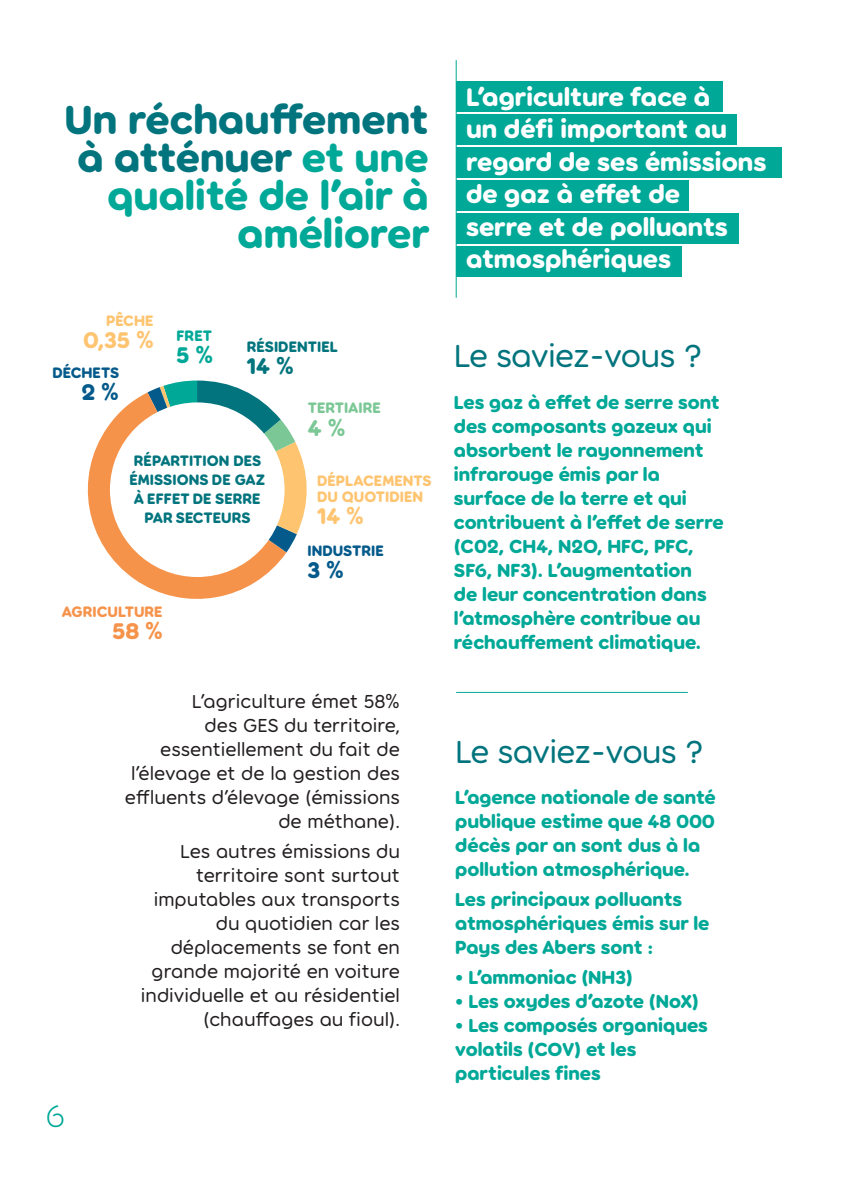
<style>
.page{position:relative;width:851px;height:1191px;background:#fff}
.page>*{position:absolute;margin:0;border:0;box-sizing:border-box;transform-origin:0 0}
.t1{font:700 43px/38px "Torus";color:#00a897;text-align:right}
.t2{font:34px "Torus";letter-spacing:-.025em;color:#01747d}
.t3{font:300 33px "Torus";color:#00a897}
.t4{font:700 27px/32.4px "Torus";color:#fff}
.t5{font:700 24px "Torus";color:#fec470}
.t6{font:700 24px "Torus";color:#045a8b}
.t7{font:700 24px "Torus";color:#01747d}
.t8{font:700 24px "Torus";color:#f6934b}
.t9{font:700 24px "Torus";color:#7bc795}
.t10{font:700 24px "Torus";color:#00a897}
.t11{font:700 20px/24px "Torus";color:#00a897}
.t12{font:20px/24px "Torus";color:#231f20;text-align:right}
.t13{font:700 16px/19.2px "Torus";color:#01747d;text-align:center}
.t14{font:700 16px/16px "Torus";color:#fec470}
.t15{font:700 16px "Torus";color:#045a8b}
.t16{font:700 16px "Torus";color:#f6934b}
.t17{font:700 16px "Torus";color:#7bc795}
.t18{font:700 16px "Torus";color:#00a897}
.s1{color:#01747d}
</style>
<div class="page">
<div style="left:456px;top:180px;width:232px;height:31px;background:#00a897"></div>
<div style="left:456px;top:147px;width:325px;height:31px;background:#00a897"></div>
<div style="left:456px;top:114px;width:280px;height:31px;background:#00a897"></div>
<div style="left:456px;top:81px;width:266px;height:31px;background:#00a897"></div>
<div style="left:456px;top:213px;width:282px;height:31px;background:#00a897"></div>
<div style="left:456px;top:246px;width:225px;height:31px;background:#00a897"></div>
<hr style="left:456px;top:692px;width:231px;height:1px;background:#00a897">
<hr style="left:455px;top:60px;width:1px;height:238px;background:#00a897">
<svg style="left:87px;top:392px;width:199px;height:207px;fill:#f6934b"></svg>
<svg style="left:147px;top:380px;width:160px;height:172px"></svg>
<div style="left:110px;top:402px;width:174px;height:175px;background:#fff;border-radius:50%"></div>
<p class="t1" style="left:64px;top:99px;width:367px"><span class="s1">Un réchauffement à atténuer</span> et une qualité de l’air à améliorer</p>
<p class="t14" style="left:106px;top:312px;width:49px">PÊCHE</p>
<p class="t5" style="left:83px;top:325px;width:72px">0,35 %</p>
<p class="t15" style="left:52px;top:362px;width:68px">DÉCHETS</p>
<p class="t6" style="left:81px;top:377px;width:39px">2 %</p>
<p class="t18" style="left:176px;top:326px;width:37px">FRET</p>
<p class="t10" style="left:176px;top:340px;width:38px">5 %</p>
<p class="t13" style="left:247px;top:336px;width:92px">RÉSIDENTIEL</p>
<p class="t7" style="left:247px;top:351px;width:48px">14 %</p>
<p class="t17" style="left:308px;top:398px;width:75px">TERTIAIRE</p>
<p class="t9" style="left:308px;top:413px;width:39px">4 %</p>
<p class="t13" style="left:129px;top:450px;width:137px">RÉPARTITION DES<br>ÉMISSIONS DE GAZ<br>À EFFET DE SERRE<br>PAR SECTEURS</p>
<p class="t16" style="left:62px;top:602px;width:102px">AGRICULTURE</p>
<p class="t8" style="left:112px;top:617px;width:52px">58 %</p>
<p class="t14" style="left:317px;top:472px;width:116px">DÉPLACEMENTS<br>DU QUOTIDIEN</p>
<p class="t5" style="left:317px;top:501px;width:48px">14 %</p>
<p class="t15" style="left:307px;top:541px;width:78px">INDUSTRIE</p>
<p class="t6" style="left:307px;top:555px;width:38px">3 %</p>
<p class="t3" style="left:45px;top:1096px;width:21px">6</p>
<p class="t12" style="left:125px;top:688px;width:277px">L’agriculture émet 58%<br>des GES du territoire, essentiellement du fait de l’élevage et de la gestion des effluents d’élevage (émissions de méthane).</p>
<p class="t12" style="left:141px;top:838px;width:260px">Les autres émissions du territoire sont surtout imputables aux transports du quotidien car les déplacements se font en grande majorité en voiture individuelle et au résidentiel (chauffages au fioul).</p>
<p class="t4" style="left:466px;top:80px;width:302px">L’agriculture face à<br>un défi important au regard de ses émissions de gaz à effet de<br>serre et de polluants atmosphériques</p>
<p class="t2" style="left:454px;top:336px;width:250px">Le saviez-vous ?</p>
<p class="t11" style="left:454px;top:389px;width:271px">Les gaz à effet de serre sont des composants gazeux qui absorbent le rayonnement infrarouge émis par la surface de la terre et qui contribuent à l’effet de serre (C02, CH4, N2O, HFC, PFC,<br>SF6, NF3). L’augmentation<br>de leur concentration dans l’atmosphère contribue au réchauffement climatique.</p>
<p class="t2" style="left:455px;top:732px;width:250px">Le saviez-vous ?</p>
<p class="t11" style="left:455px;top:784px;width:262px">L’agence nationale de santé publique estime que 48 000 décès par an sont dus à la pollution atmosphérique.</p>
<p class="t11" style="left:455px;top:886px;width:256px">Les principaux polluants atmosphériques émis sur le<br>Pays des Abers sont :</p>
<p class="t11" style="left:455px;top:964px;width:179px">• L’ammoniac (NH3)</p>
<p class="t11" style="left:455px;top:988px;width:245px">• Les oxydes d’azote (NoX)</p>
<p class="t11" style="left:455px;top:1012px;width:254px">• Les composés organiques volatils (COV) et les particules fines</p>
</div>
